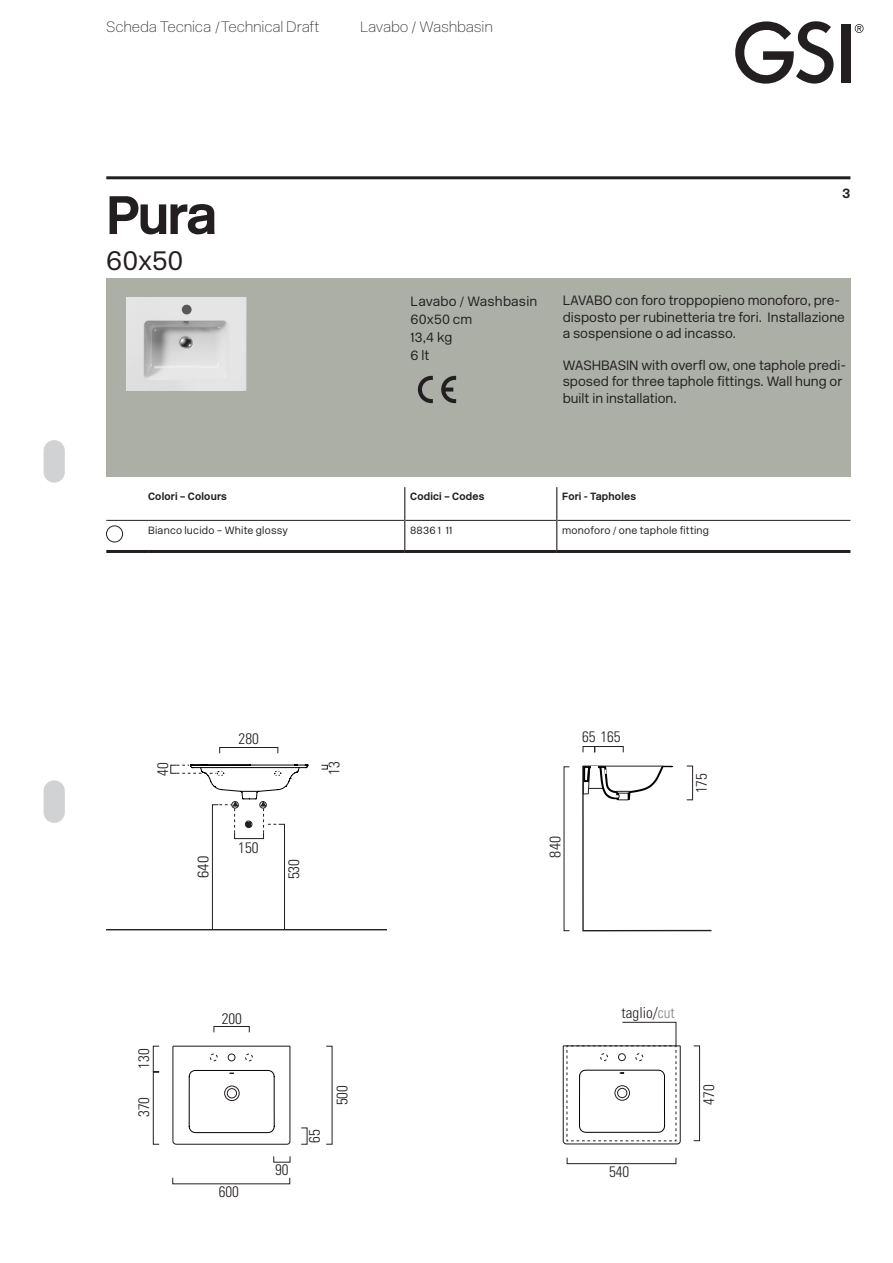
<style>
.page{position:relative;width:893px;height:1263px;background:#fff}
.page>*{position:absolute;margin:0;border:0;box-sizing:border-box;transform-origin:0 0}
.t1{font:700 54px "New Rail Alphabet";color:#231f20}
.t2{font:300 27px "New Rail Alphabet";letter-spacing:-.005em;color:#231f20}
.t3{font:300 condensed 15.15px "Univers LT Std";color:#231f20}
.t4{font:300 condensed 15.15px "Univers LT Std";color:#231f20;scale:1.09 1}
.t5{font:300 condensed 15.15px "Univers LT Std";color:#231f20;scale:1.05 1}
.t6{font:15px "New Rail Alphabet Off White";letter-spacing:-.015em;color:#231f20}
.t7{font:300 13.5px/16.2px "New Rail Alphabet";color:#231f20}
.t8{font:700 13.5px "New Rail Alphabet";color:#231f20}
.t9{font:300 10.5px "New Rail Alphabet";letter-spacing:.02em;color:#231f20}
.t10{font:700 10.5px "New Rail Alphabet";letter-spacing:.02em;color:#231f20}
.s1{color:#808285}
</style>
<div class="page">
<div style="left:44px;top:440px;width:21px;height:43px;background:#d1d2d4;border-radius:11px"></div>
<div style="left:44px;top:780px;width:21px;height:43px;background:#d1d2d4;border-radius:11px"></div>
<svg style="left:735px;top:21px;width:99px;height:63px"></svg>
<div style="left:841px;top:24px;width:9px;height:58px;background:#231f20"></div>
<svg style="left:855px;top:24px;width:9px;height:9px"></svg>
<div style="left:106px;top:278px;width:744px;height:198px;background:#acafa6"></div>
<hr style="left:106px;top:176px;width:744px;height:3px;background:#231f20">
<svg style="left:418px;top:376px;width:15px;height:27px"></svg>
<svg style="left:441px;top:376px;width:15px;height:27px"></svg>
<hr style="left:106px;top:520px;width:42px;height:1px;background:#231f20">
<hr style="left:148px;top:520px;width:256px;height:1px;background:#231f20">
<hr style="left:405px;top:520px;width:151px;height:1px;background:#231f20">
<hr style="left:557px;top:520px;width:293px;height:1px;background:#231f20">
<hr style="left:106px;top:550px;width:42px;height:3px;background:#231f20">
<hr style="left:148px;top:550px;width:257px;height:3px;background:#231f20">
<hr style="left:557px;top:550px;width:293px;height:3px;background:#231f20">
<hr style="left:404px;top:487px;width:1px;height:33px;background:#231f20">
<hr style="left:556px;top:487px;width:1px;height:33px;background:#231f20">
<hr style="left:404px;top:520px;width:1px;height:30px;background:#231f20">
<hr style="left:556px;top:520px;width:1px;height:30px;background:#231f20">
<hr style="left:405px;top:550px;width:152px;height:3px;background:#231f20">
<div style="left:106px;top:526px;width:17px;height:16px;border:1px solid #231f20;border-radius:50%"></div>
<img style="left:126px;top:297px;width:120px;height:94px">
<div style="left:182px;top:305px;width:10px;height:9px;background:#57585a;border-radius:50%"></div>
<svg style="left:153px;top:1046px;width:7px;height:98px"></svg>
<div style="left:214px;top:1026px;width:35px;height:6px;border:1px solid #231f20"></div>
<svg style="left:172px;top:1045px;width:119px;height:100px"></svg>
<div style="left:567px;top:1157px;width:109px;height:7px;border:1px solid #231f20"></div>
<div style="left:693px;top:1046px;width:7px;height:95px;border:1px solid #231f20"></div>
<svg style="left:562px;top:1021px;width:119px;height:124px"></svg>
<hr style="left:106px;top:929px;width:281px;height:1px;background:#231f20">
<svg style="left:321px;top:765px;width:7px;height:4px"></svg>
<div style="left:219px;top:747px;width:59px;height:6px;border:1px solid #231f20"></div>
<svg style="left:177px;top:764px;width:132px;height:165px"></svg>
<svg style="left:582px;top:765px;width:130px;height:167px"></svg>
<div style="left:583px;top:746px;width:12px;height:6px;border:1px solid #231f20"></div>
<div style="left:687px;top:766px;width:6px;height:34px;border:1px solid #231f20"></div>
<div style="left:594px;top:746px;width:29px;height:6px;border:1px solid #231f20"></div>
<p class="t6" style="left:106px;top:18px;width:215px">Scheda Tecnica /Technical Draft</p>
<p class="t6" style="left:360px;top:18px;width:134px">Lavabo / Washbasin</p>
<h1 class="t1" style="left:106px;top:179px;width:112px">Pura</h1>
<h2 class="t2" style="left:106px;top:243px;width:79px">60x50</h2>
<p class="t8" style="left:843px;top:184px;width:9px">3</p>
<p class="t7" style="left:411px;top:292px;width:128px;line-height:18px">Lavabo / Washbasin<br>60x50 cm<br>13,4 kg<br>6 lt</p>
<p class="t7" style="left:563px;top:292px;width:284px">LAVABO con foro troppopieno monoforo, pre&shy;disposto per rubinetteria tre fori. Installazione a sospensione o ad incasso.</p>
<p class="t7" style="left:563px;top:357px;width:285px">WASHBASIN with overfl ow, one taphole predi&shy;sposed for three taphole fittings. Wall hung or built in installation.</p>
<p class="t10" style="left:148px;top:490px;width:80px">Colori – Colours</p>
<p class="t10" style="left:410px;top:490px;width:76px">Codici – Codes</p>
<p class="t10" style="left:562px;top:490px;width:75px">Fori - Tapholes</p>
<p class="t9" style="left:148px;top:523px;width:141px">Bianco lucido – White glossy</p>
<p class="t9" style="left:410px;top:523px;width:44px">8836 1 11</p>
<p class="t9" style="left:562px;top:523px;width:148px">monoforo / one taphole fitting</p>
<p class="t3" style="left:154px;top:776px;width:15px;rotate:-90deg">40</p>
<p class="t3" style="left:239px;top:730px;width:22px">280</p>
<p class="t3" style="left:238px;top:838px;width:22px">150</p>
<p class="t4" style="left:194px;top:878px;width:22px;rotate:-90deg">640</p>
<p class="t3" style="left:285px;top:879px;width:22px;rotate:-90deg">530</p>
<p class="t3" style="left:325px;top:775px;width:15px;rotate:-90deg">13</p>
<p class="t3" style="left:135px;top:1069px;width:22px;rotate:-90deg">130</p>
<p class="t3" style="left:135px;top:1117px;width:22px;rotate:-90deg">370</p>
<p class="t3" style="left:222px;top:1010px;width:22px">200</p>
<p class="t3" style="left:219px;top:1183px;width:22px">600</p>
<p class="t3" style="left:275px;top:1160px;width:15px">90</p>
<p class="t3" style="left:305px;top:1143px;width:15px;rotate:-90deg">65</p>
<p class="t3" style="left:333px;top:1105px;width:22px;rotate:-90deg">500</p>
<p class="t3" style="left:582px;top:728px;width:40px">65 165</p>
<p class="t5" style="left:546px;top:857px;width:22px;rotate:-90deg">840</p>
<p class="t3" style="left:692px;top:793px;width:22px;rotate:-90deg">175</p>
<p class="t3" style="left:622px;top:1003px;width:55px">taglio/<span class="s1">cut</span></p>
<p class="t3" style="left:609px;top:1163px;width:22px">540</p>
<p class="t3" style="left:700px;top:1104px;width:22px;rotate:-90deg">470</p>
</div>
